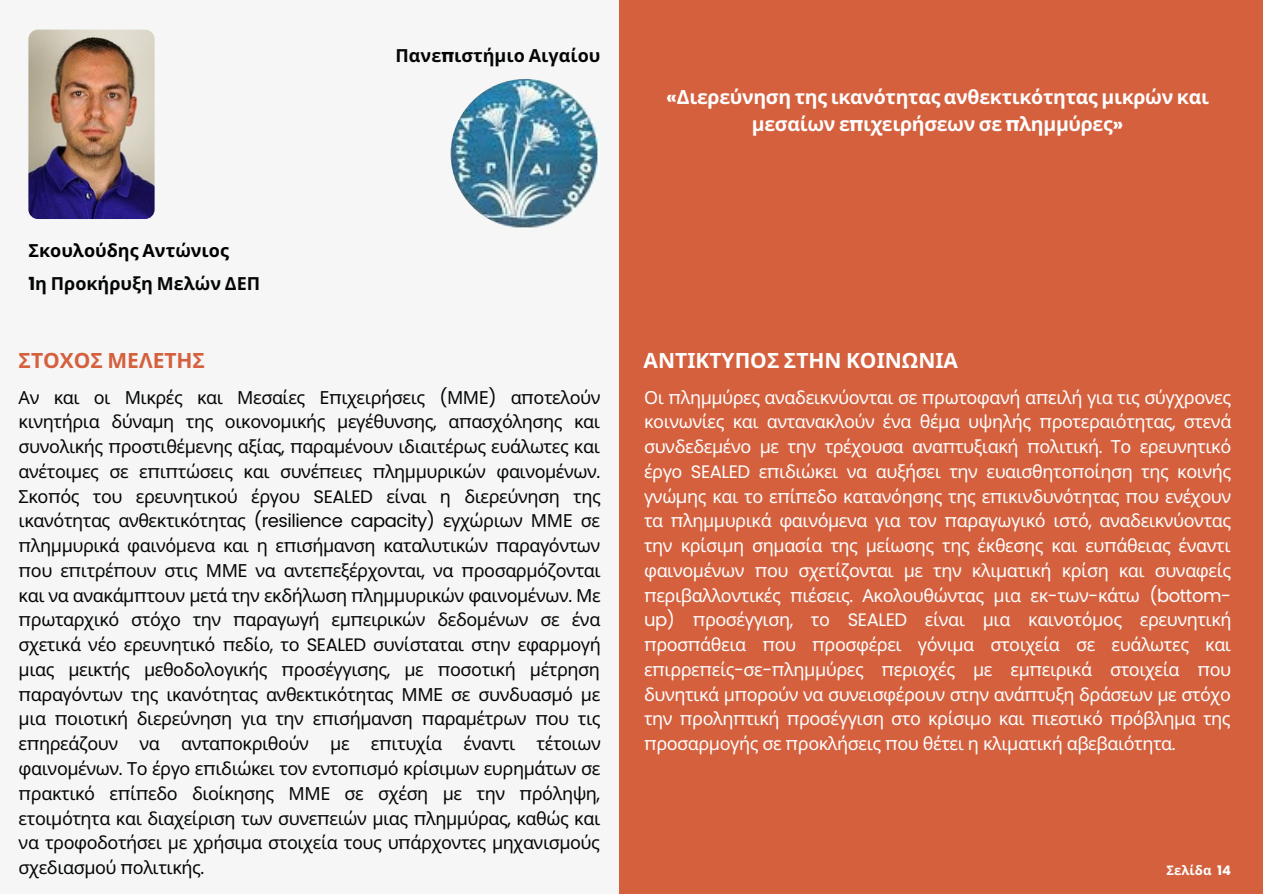
<style>
.page{position:relative;width:1263px;height:894px;background:#fff}
.page>*{position:absolute;margin:0;border:0;box-sizing:border-box;transform-origin:0 0}
.t1{font:700 21px "Noto Sans";color:#fff}
.t2{font:700 21px "Noto Sans";color:#d4603e}
.t3{font:700 19.5px/27px "Noto Sans";letter-spacing:-.015em;color:#fff;text-align:center}
.t4{font:18px/24.8px "Noto Sans";letter-spacing:-.025em;color:#040606;text-align:justify}
.t5{font:18px/24.8px "Noto Sans";letter-spacing:-.025em;color:#fff;text-align:justify}
.t6{font:700 18px "Noto Sans";color:#040606}
.t7{font:700 18px "Noto Sans";color:#000}
.t8{font:700 13.05px "Noto Sans";color:#fff}
.s1{font-family:"Poppins"}
</style>
<div class="page">
<div style="left:0;top:0;width:1263px;height:893px;background:#f6f6f6"></div>
<div style="left:620px;top:0;width:643px;height:893px;background:#d4603e"></div>
<img style="left:451px;top:79px;width:149px;height:150px;border-radius:50%">
<img style="left:28px;top:30px;width:127px;height:189px;border-radius:10px">
<p class="t7" style="left:28px;top:237px;width:202px">Σκουλούδης Αντώνιος</p>
<p class="t6" style="left:28px;top:270px;width:233px"><span class="s1">1</span>η Προκήρυξη Μελών ΔΕΠ</p>
<p class="t6" style="left:396px;top:43px;width:206px">Πανε<span class="s1">π</span>ιστήμιο Αιγαίου</p>
<p class="t3" style="left:666px;top:83px;width:544px"><span class="s1">«</span>Διερεύνηση της ικανότητας ανθεκτικότητας μικρών και μεσαίων ε<span class="s1">π</span>ιχειρήσεων σε <span class="s1">π</span>λημμύρες<span class="s1">»</span></p>
<p class="t2" style="left:19px;top:345px;width:188px">ΣΤΟΧΟΣ ΜΕΛΕΤΗΣ</p>
<p class="t1" style="left:644px;top:345px;width:316px">ΑΝΤΙΚΤΥΠΟΣ ΣΤΗΝ ΚΟΙΝΩΝΙΑ</p>
<p class="t4" style="left:19px;top:384px;width:584px">Αν και οι Μικρές και Μεσαίες Ε<span class="s1">π</span>ιχειρήσεις <span class="s1">(</span>ΜΜΕ<span class="s1">)</span> α<span class="s1">π</span>οτελούν κινητήρια δύναμη της οικονομικής μεγέθυνσης<span class="s1">,</span> α<span class="s1">π</span>ασχόλησης και συνολικής <span class="s1">π</span>ροστιθέμενης αξίας<span class="s1">, π</span>αραμένουν ιδιαιτέρως ευάλωτες και ανέτοιμες σε ε<span class="s1">π</span>ι<span class="s1">π</span>τώσεις και συνέ<span class="s1">π</span>ειες <span class="s1">π</span>λημμυρικών φαινομένων<span class="s1">.<br></span>Σκο<span class="s1">π</span>ός του ερευνητικού έργου <span class="s1">SEALED</span> είναι η διερεύνηση της ικανότητας ανθεκτικότητας <span class="s1">(resilience capacity)</span> εγχώριων ΜΜΕ σε <span class="s1">π</span>λημμυρικά φαινόμενα και η ε<span class="s1">π</span>ισήμανση καταλυτικών <span class="s1">π</span>αραγόντων <span class="s1">π</span>ου ε<span class="s1">π</span>ιτρέ<span class="s1">π</span>ουν στις ΜΜΕ να αντε<span class="s1">π</span>εξέρχονται<span class="s1">,</span> να <span class="s1">π</span>ροσαρμόζονται και να ανακάμ<span class="s1">π</span>τουν μετά την εκδήλωση <span class="s1">π</span>λημμυρικών φαινομένων<span class="s1">.</span> Με <span class="s1">π</span>ρωταρχικό στόχο την <span class="s1">π</span>αραγωγή εμ<span class="s1">π</span>ειρικών δεδομένων σε ένα σχετικά νέο ερευνητικό <span class="s1">π</span>εδίο<span class="s1">,</span> το <span class="s1">SEALED</span> συνίσταται στην εφαρμογή μιας μεικτής μεθοδολογικής <span class="s1">π</span>ροσέγγισης<span class="s1">,</span> με <span class="s1">π</span>οσοτική μέτρηση <span class="s1">π</span>αραγόντων της ικανότητας ανθεκτικότητας ΜΜΕ σε συνδυασμό με μια <span class="s1">π</span>οιοτική διερεύνηση για την ε<span class="s1">π</span>ισήμανση <span class="s1">π</span>αραμέτρων <span class="s1">π</span>ου τις ε<span class="s1">π</span>ηρεάζουν να αντα<span class="s1">π</span>οκριθούν με ε<span class="s1">π</span>ιτυχία έναντι τέτοιων φαινομένων<span class="s1">.</span> Το έργο ε<span class="s1">π</span>ιδιώκει τον εντο<span class="s1">π</span>ισμό κρίσιμων ευρημάτων σε <span class="s1">π</span>ρακτικό ε<span class="s1">π</span>ί<span class="s1">π</span>εδο διοίκησης ΜΜΕ σε σχέση με την <span class="s1">π</span>ρόληψη<span class="s1">, </span>ετοιμότητα και διαχείριση των συνε<span class="s1">π</span>ειών μιας <span class="s1">π</span>λημμύρας<span class="s1">,</span> καθώς και να τροφοδοτήσει με χρήσιμα στοιχεία τους υ<span class="s1">π</span>άρχοντες μηχανισμούς σχεδιασμού <span class="s1">π</span>ολιτικής<span class="s1">.</span></p>
<p class="t5" style="left:644px;top:384px;width:589px">Οι <span class="s1">π</span>λημμύρες αναδεικνύονται σε <span class="s1">π</span>ρωτοφανή α<span class="s1">π</span>ειλή για τις σύγχρονες κοινωνίες και αντανακλούν ένα θέμα υψηλής <span class="s1">π</span>ροτεραιότητας<span class="s1">,</span> στενά συνδεδεμένο με την τρέχουσα ανα<span class="s1">π</span>τυξιακή <span class="s1">π</span>ολιτική<span class="s1">.</span> Το ερευνητικό έργο <span class="s1">SEALED</span> ε<span class="s1">π</span>ιδιώκει να αυξήσει την ευαισθητο<span class="s1">π</span>οίηση της κοινής γνώ<span class="s1">µ</span>ης και το ε<span class="s1">π</span>ί<span class="s1">π</span>εδο κατανόησης της ε<span class="s1">π</span>ικινδυνότητας <span class="s1">π</span>ου ενέχουν τα <span class="s1">π</span>λημμυρικά φαινόμενα για τον <span class="s1">π</span>αραγωγικό ιστό<span class="s1">,</span> αναδεικνύοντας την κρίσιμη σημασία της μείωσης της έκθεσης και ευ<span class="s1">π</span>άθειας έναντι φαινομένων <span class="s1">π</span>ου σχετίζονται με την κλιματική κρίση και συναφείς <span class="s1">π</span>εριβαλλοντικές <span class="s1">π</span>ιέσεις<span class="s1">.</span> Ακολουθώντας μια εκ<span class="s1">-</span>των<span class="s1">-</span>κάτω <span class="s1">(bottom&shy;up) π</span>ροσέγγιση<span class="s1">,</span> το <span class="s1">SEALED</span> είναι μια καινοτόμος ερευνητική <span class="s1">π</span>ροσ<span class="s1">π</span>άθεια <span class="s1">π</span>ου <span class="s1">π</span>ροσφέρει γόνιμα στοιχεία σε ευάλωτες και ε<span class="s1">π</span>ιρρε<span class="s1">π</span>είς<span class="s1">-</span>σε<span class="s1">-π</span>λημμύρες <span class="s1">π</span>εριοχές με εμ<span class="s1">π</span>ειρικά στοιχεία <span class="s1">π</span>ου δυνητικά μ<span class="s1">π</span>ορούν να συνεισφέρουν στην ανά<span class="s1">π</span>τυξη δράσεων με στόχο την <span class="s1">π</span>ρολη<span class="s1">π</span>τική <span class="s1">π</span>ροσέγγιση στο κρίσιμο και <span class="s1">π</span>ιεστικό <span class="s1">π</span>ρόβλημα της <span class="s1">π</span>ροσαρμογής σε <span class="s1">π</span>ροκλήσεις <span class="s1">π</span>ου θέτει η κλιματική αβεβαιότητα<span class="s1">.</span></p>
<p class="t8" style="left:1166px;top:860px;width:66px">Σελίδα <span class="s1">14</span></p>
</div>
